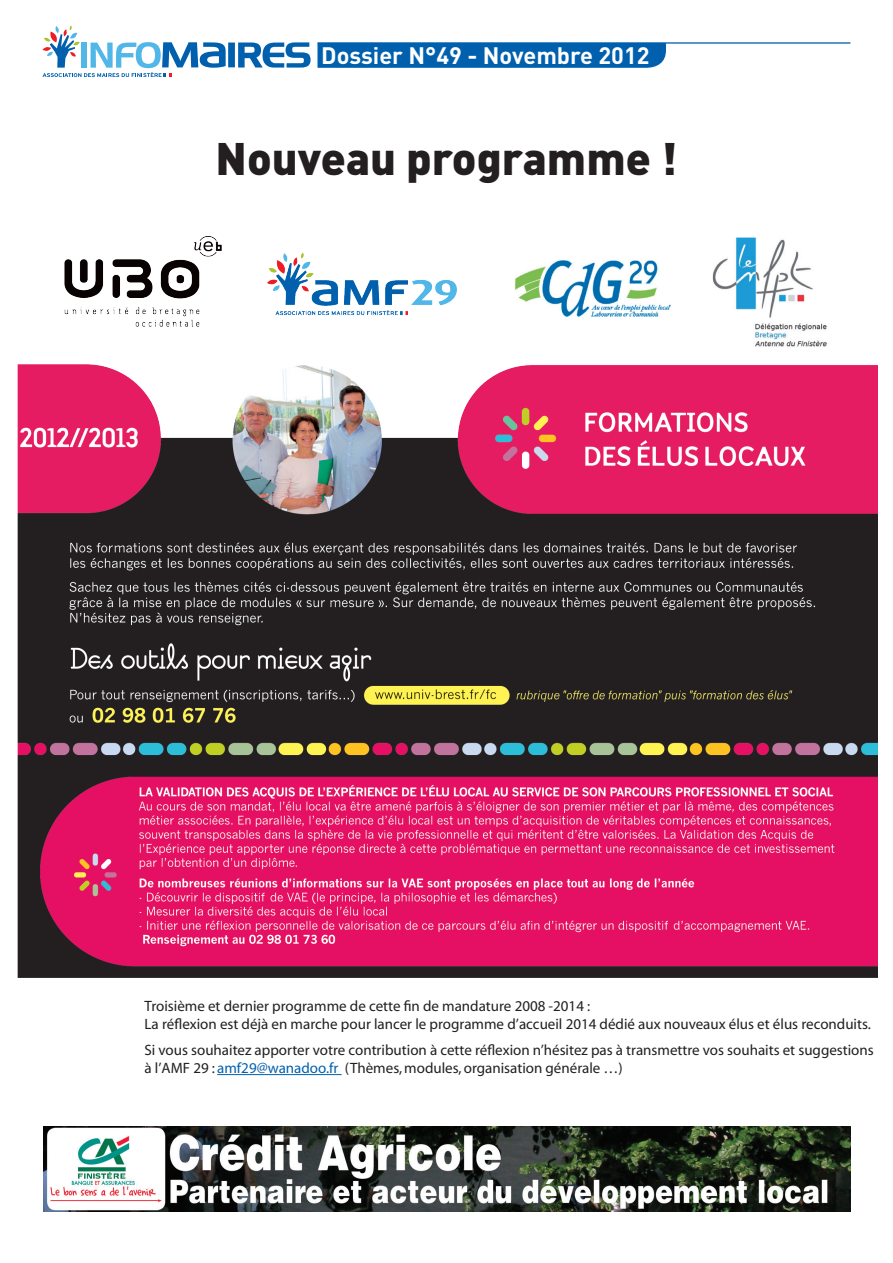
<style>
.page{position:relative;width:893px;height:1263px;background:#fff}
.page>*{position:absolute;margin:0;border:0;box-sizing:border-box;transform-origin:0 0}
.t1{font:900 45px "DIN";color:#231f20}
.t2{font:700 23.55px "DIN";color:#fff}
.t3{font:15px/18px "Myriad";color:#231f20}
.s1{color:#0160ae}
</style>
<div class="page">
<div style="left:317px;top:44px;width:349px;height:24px;background:#0160ae"></div>
<hr style="left:317px;top:42px;width:533px;height:2px;background:#0160ae">
<svg style="left:43px;top:26px;width:268px;height:51px"></svg>
<img style="left:17px;top:236px;width:860px;height:741px">
<img style="left:43px;top:1127px;width:807px;height:85px">
<hr style="left:217px;top:1074px;width:125px;height:1px;background:#0160ae">
<h2 class="t2" style="left:321px;top:40px;width:330px">Dossier N°49 - Novembre 2012</h2>
<h1 class="t1" style="left:216px;top:129px;width:463px">Nouveau programme !</h1>
<p class="t3" style="left:145px;top:997px;width:728px">Troisième et dernier programme de cette fin de mandature 2008 -2014 :<br>La réflexion est déjà en marche pour lancer le programme d’accueil 2014 dédié aux nouveaux élus et élus reconduits.</p>
<p class="t3" style="left:145px;top:1042px;width:731px">Si vous souhaitez apporter votre contribution à cette réflexion n’hésitez pas à transmettre vos souhaits et suggestions à l’AMF 29 : <span class="s1">amf29@wanadoo.fr</span> (Thèmes, modules, organisation générale …)</p>
</div>
